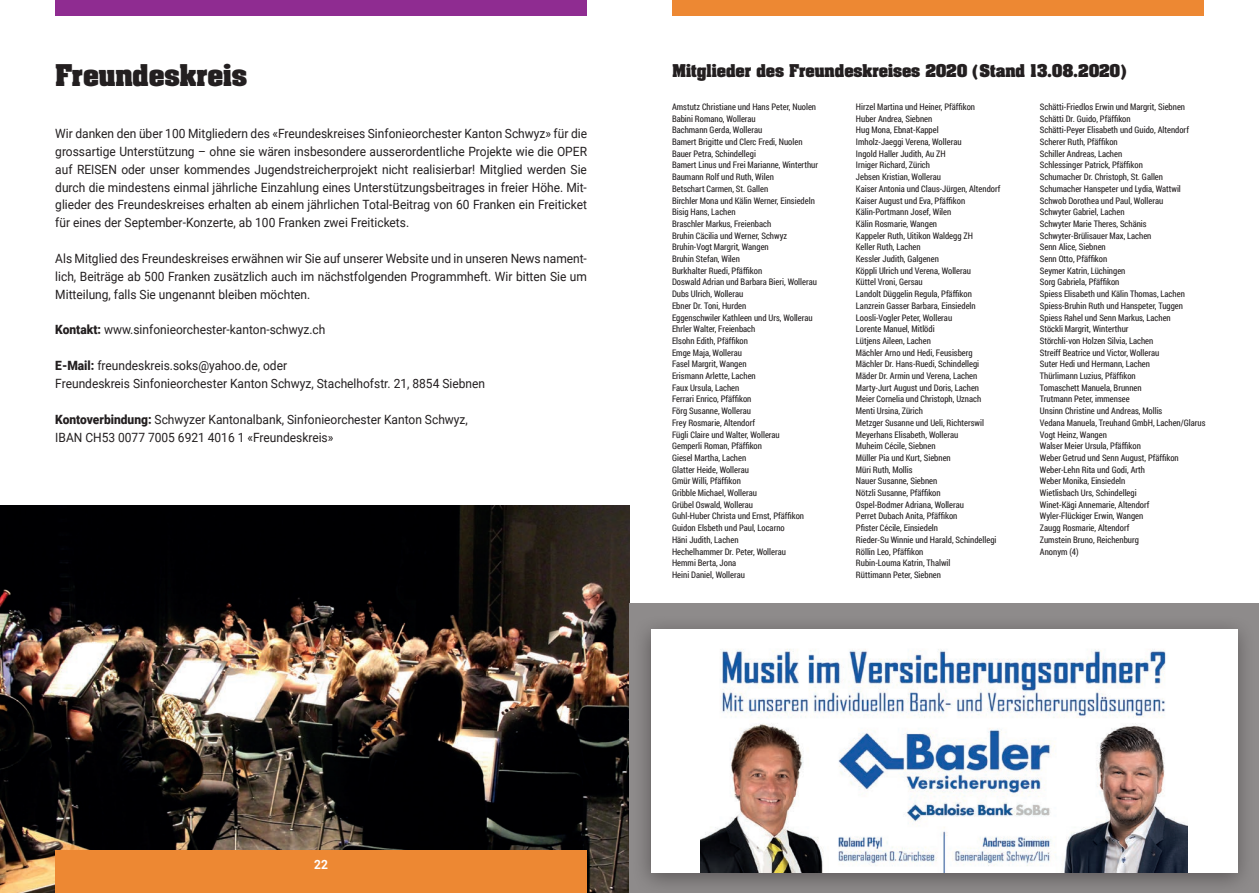
<style>
.page{position:relative;width:1259px;height:893px;background:#fff}
.page>*{position:absolute;margin:0;border:0;box-sizing:border-box;transform-origin:0 0}
.t1{font:700 25.5px "Aachen";color:#231f20}
.t2{font:700 15px "Aachen";color:#231f20}
.t3{font:12.75px/17.9px "Roboto";color:#231f20;text-align:justify;scale:.94 1}
.t4{font:700 12.75px "Roboto";color:#fff;scale:.94 1}
.t5{font:9px/11.7px "Roboto Condensed";color:#231f20;scale:.96 1}
.s1{font-weight:900}
</style>
<div class="page">
<img style="left:0;top:505px;width:629px;height:388px">
<div style="left:629px;top:604px;width:630px;height:289px;background:#8e8b8b"></div>
<div style="left:632px;top:615px;width:624px;height:278px;background:#231f20;opacity:.46"></div>
<div style="left:651px;top:629px;width:586px;height:244px;background:#fff"></div>
<img style="left:701px;top:649px;width:486px;height:224px">
<div style="left:55px;top:850px;width:532px;height:43px;background:#ed8833"></div>
<div style="left:55px;top:0;width:532px;height:16px;background:#8f2c91"></div>
<div style="left:672px;top:0;width:531px;height:16px;background:#ed8833"></div>
<h1 class="t1" style="left:55px;top:56px;width:193px">Freundeskreis</h1>
<p class="t3" style="left:55px;top:124px;width:567px">Wir danken den über 100 Mitgliedern des «Freundeskreises Sinfonieorchester Kanton Schwyz» für die grossartige Unterstützung – ohne sie wären insbesondere ausserordentliche Projekte wie die OPER auf REISEN oder unser kommendes Jugendstreicherprojekt nicht realisierbar! Mitglied werden Sie durch die mindestens einmal jährliche Einzahlung eines Unterstützungsbeitrages in freier Höhe. Mit&shy;glieder des Freundeskreises erhalten ab einem jährlichen Total-Beitrag von 60 Franken ein Freiticket für eines der September-Konzerte, ab 100 Franken zwei Freitickets.</p>
<p class="t3" style="left:55px;top:249px;width:567px">Als Mitglied des Freundeskreises erwähnen wir Sie auf unserer Website und in unseren News nament&shy;lich, Beiträge ab 500 Franken zusätzlich auch im nächstfolgenden Programmheft. Wir bitten Sie um Mitteilung, falls Sie ungenannt bleiben möchten.</p>
<h3 class="t3" style="left:55px;top:320px;width:289px"><span class="s1">Kontakt:</span> www.sinfonieorchester-kanton-schwyz.ch</h3>
<h3 class="t3" style="left:55px;top:356px;width:459px"><span class="s1">E-Mail:</span> freundeskreis.soks@yahoo.de, oder<br>Freundeskreis Sinfonieorchester Kanton Schwyz, Stachelhofstr. 21, 8854 Siebnen</h3>
<h3 class="t3" style="left:55px;top:410px;width:440px"><span class="s1">Kontoverbindung:</span> Schwyzer Kantonalbank, Sinfonieorchester Kanton Schwyz,<br>IBAN CH53 0077 7005 6921 4016 1 «Freundeskreis»</h3>
<h2 class="t2" style="left:672px;top:59px;width:457px">Mitglieder des Freundeskreises 2020 (Stand 13.08.2020)</h2>
<p class="t5" style="left:672px;top:101px;width:154px">Amstutz Christiane und Hans Peter, Nuolen<br>Babini Romano, Wollerau<br>Bachmann Gerda, Wollerau<br>Bamert Brigitte und Clerc Fredi, Nuolen<br>Bauer Petra, Schindellegi<br>Bamert Linus und Frei Marianne, Winterthur<br>Baumann Rolf und Ruth, Wilen<br>Betschart Carmen, St. Gallen<br>Birchler Mona und Kälin Werner, Einsiedeln<br>Bisig Hans, Lachen<br>Braschler Markus, Freienbach<br>Bruhin Cäcilia und Werner, Schwyz<br>Bruhin-Vogt Margrit, Wangen<br>Bruhin Stefan, Wilen<br>Burkhalter Ruedi, Pfäffikon<br>Doswald Adrian und Barbara Bieri, Wollerau<br>Dubs Ulrich, Wollerau<br>Ebner Dr. Toni, Hurden<br>Eggenschwiler Kathleen und Urs, Wollerau<br>Ehrler Walter, Freienbach<br>Elsohn Edith, Pfäffikon<br>Emge Maja, Wollerau<br>Fasel Margrit, Wangen<br>Erismann Arlette, Lachen<br>Faux Ursula, Lachen<br>Ferrari Enrico, Pfäffikon<br>Förg Susanne, Wollerau<br>Frey Rosmarie, Altendorf<br>Fügli Claire und Walter, Wollerau<br>Gemperli Roman, Pfäffikon<br>Giesel Martha, Lachen<br>Glatter Heide, Wollerau<br>Gmür Willi, Pfäffikon<br>Gribble Michael, Wollerau<br>Grübel Oswald, Wollerau<br>Guhl-Huber Christa und Ernst, Pfäffikon<br>Guidon Elsbeth und Paul, Locarno<br>Häni Judith, Lachen<br>Hechelhammer Dr. Peter, Wollerau<br>Hemmi Berta, Jona<br>Heini Daniel, Wollerau</p>
<p class="t5" style="left:856px;top:101px;width:152px">Hirzel Martina und Heiner, Pfäffikon<br>Huber Andrea, Siebnen<br>Hug Mona, Ebnat-Kappel<br>Imholz-Jaeggi Verena, Wollerau<br>Ingold Haller Judith, Au ZH<br>Irniger Richard, Zürich<br>Jebsen Kristian, Wollerau<br>Kaiser Antonia und Claus-Jürgen, Altendorf<br>Kaiser August und Eva, Pfäffikon<br>Kälin-Portmann Josef, Wilen<br>Kälin Rosmarie, Wangen<br>Kappeler Ruth, Uitikon Waldegg ZH<br>Keller Ruth, Lachen<br>Kessler Judith, Galgenen<br>Köppli Ulrich und Verena, Wollerau<br>Küttel Vroni, Gersau<br>Landolt Düggelin Regula, Pfäffikon<br>Lanzrein Gasser Barbara, Einsiedeln<br>Loosli-Vogler Peter, Wollerau<br>Lorente Manuel, Mitlödi<br>Lütjens Aileen, Lachen<br>Mächler Arno und Hedi, Feusisberg<br>Mächler Dr. Hans-Ruedi, Schindellegi<br>Mäder Dr. Armin und Verena, Lachen<br>Marty-Jurt August und Doris, Lachen<br>Meier Cornelia und Christoph, Uznach<br>Menti Ursina, Zürich<br>Metzger Susanne und Ueli, Richterswil<br>Meyerhans Elisabeth, Wollerau<br>Muheim Cécile, Siebnen<br>Müller Pia und Kurt, Siebnen<br>Müri Ruth, Mollis<br>Nauer Susanne, Siebnen<br>Nötzli Susanne, Pfäffikon<br>Ospel-Bodmer Adriana, Wollerau<br>Perret Dubach Anita, Pfäffikon<br>Pfister Cécile, Einsiedeln<br>Rieder-Su Winnie und Harald, Schindellegi<br>Röllin Leo, Pfäffikon<br>Rubin-Louma Katrin, Thalwil<br>Rüttimann Peter, Siebnen</p>
<p class="t5" style="left:1040px;top:101px;width:174px">Schätti-Friedlos Erwin und Margrit, Siebnen<br>Schätti Dr. Guido, Pfäffikon<br>Schätti-Peyer Elisabeth und Guido, Altendorf<br>Scherer Ruth, Pfäffikon<br>Schiller Andreas, Lachen<br>Schlessinger Patrick, Pfäffikon<br>Schumacher Dr. Christoph, St. Gallen<br>Schumacher Hanspeter und Lydia, Wattwil<br>Schwob Dorothea und Paul, Wollerau<br>Schwyter Gabriel, Lachen<br>Schwyter Marie Theres, Schänis<br>Schwyter-Brülisauer Max, Lachen<br>Senn Alice, Siebnen<br>Senn Otto, Pfäffikon<br>Seymer Katrin, Lüchingen<br>Sorg Gabriela, Pfäffikon<br>Spiess Elisabeth und Kälin Thomas, Lachen<br>Spiess-Bruhin Ruth und Hanspeter, Tuggen<br>Spiess Rahel und Senn Markus, Lachen<br>Stöckli Margrit, Winterthur<br>Störchli-von Holzen Silvia, Lachen<br>Streiff Beatrice und Victor, Wollerau<br>Suter Hedi und Hermann, Lachen<br>Thürlimann Luzius, Pfäffikon<br>Tomaschett Manuela, Brunnen<br>Trutmann Peter, immensee<br>Unsinn Christine und Andreas, Mollis<br>Vedana Manuela, Treuhand GmbH, Lachen/Glarus<br>Vogt Heinz, Wangen<br>Walser Meier Ursula, Pfäffikon<br>Weber Getrud und Senn August, Pfäffikon<br>Weber-Lehn Rita und Godi, Arth<br>Weber Monika, Einsiedeln<br>Wietlisbach Urs, Schindellegi<br>Winet-Kägi Annemarie, Altendorf<br>Wyler-Flückiger Erwin, Wangen<br>Zaugg Rosmarie, Altendorf<br>Zumstein Bruno, Reichenburg<br>Anonym (4)</p>
<h3 class="t4" style="left:314px;top:855px;width:16px">22</h3>
</div>
